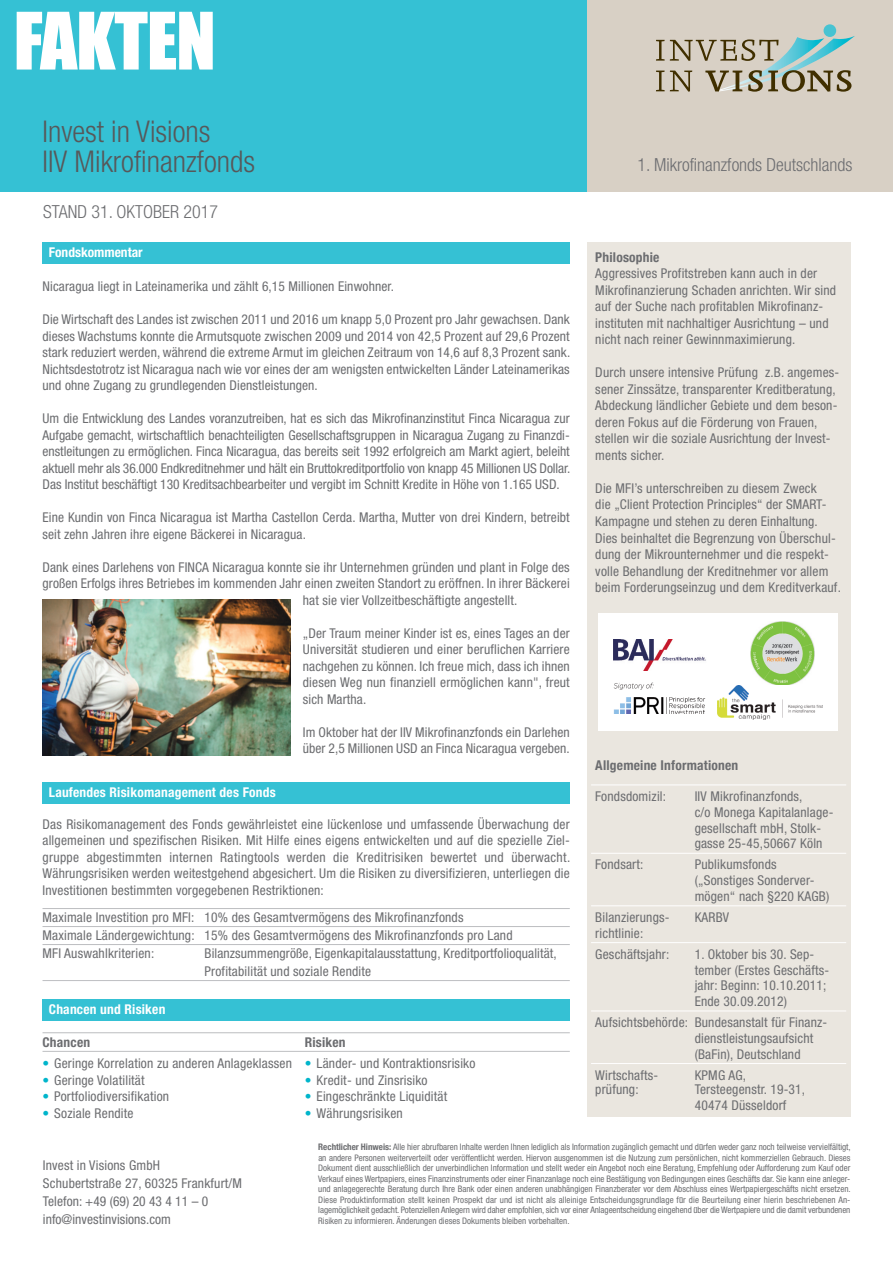
<style>
.page{position:relative;width:893px;height:1263px;background:#fff}
.page>*{position:absolute;margin:0;border:0;box-sizing:border-box;transform-origin:0 0}
.t1{font:73.05px "Impact";letter-spacing:-.015em;color:#fff}
.t2{font:300 condensed 30px/30px "Helvetica Neue";color:#57585a}
.t3{font:300 condensed 18px "Helvetica Neue";color:#6c6d70}
.t4{font:condensed 13.5px/16.5px "Helvetica Neue";letter-spacing:.015em;color:#6c6d70}
.t5{font:700 condensed 13.5px "Helvetica Neue";letter-spacing:.015em;color:#fff}
.t6{font:700 condensed 13.5px "Helvetica Neue";letter-spacing:.015em;color:#6c6d70}
.t7{font:700 condensed 13.5px "Helvetica Neue";letter-spacing:.015em;color:#6c6d70}
.t8{font:condensed 9px/10.5px "Helvetica Neue";color:#6c6d70;text-align:justify}
.s1{color:#00b5cb}
.s2{font-weight:700}
.s3{font-family:"Calibri";font-weight:700;font-stretch:normal}
</style>
<div class="page">
<div style="left:587px;top:0;width:306px;height:191px;background:#d8d0c5"></div>
<div style="left:0;top:0;width:587px;height:191px;background:#35c1d4"></div>
<div style="left:43px;top:242px;width:527px;height:22px;background:#35c1d4"></div>
<div style="left:43px;top:783px;width:527px;height:21px;background:#35c1d4"></div>
<hr style="left:43px;top:908px;width:527px;height:1px;background:#bcbdc0">
<hr style="left:43px;top:926px;width:527px;height:1px;background:#bcbdc0">
<hr style="left:43px;top:944px;width:527px;height:1px;background:#bcbdc0">
<hr style="left:43px;top:980px;width:527px;height:1px;background:#bebfc2">
<div style="left:43px;top:999px;width:527px;height:21px;background:#35c1d4"></div>
<hr style="left:43px;top:1032px;width:527px;height:1px;background:#bcbdc0">
<hr style="left:43px;top:1051px;width:527px;height:1px;background:#bebfc2">
<div style="left:587px;top:242px;width:263px;height:875px;background:#eae6df"></div>
<svg style="left:656px;top:36px;width:199px;height:56px"></svg>
<div style="left:824px;top:24px;width:12px;height:13px;background:#47c3d2;border-radius:50%"></div>
<hr style="left:591px;top:784px;width:255px;height:1px;background:#fff">
<hr style="left:591px;top:853px;width:255px;height:1px;background:#fff">
<hr style="left:591px;top:905px;width:255px;height:1px;background:#fff">
<hr style="left:591px;top:942px;width:255px;height:1px;background:#fff">
<hr style="left:591px;top:1010px;width:255px;height:1px;background:#fff">
<hr style="left:591px;top:1063px;width:255px;height:1px;background:#fff">
<img style="left:43px;top:600px;width:248px;height:155px">
<div style="left:598px;top:613px;width:240px;height:118px;background:#fff"></div>
<img style="left:751px;top:622px;width:64px;height:63px">
<img style="left:613px;top:639px;width:93px;height:31px">
<img style="left:613px;top:682px;width:93px;height:32px">
<img style="left:717px;top:685px;width:106px;height:35px">
<h1 class="t1" style="left:14px;top:-4px;width:204px">FAKTEN</h1>
<h2 class="t2" style="left:43px;top:119px;width:214px">Invest in Visions<br>IIV Mikrofinanzfonds</h2>
<h3 class="t3" style="left:43px;top:205px;width:176px">STAND 31. OKTOBER 2017</h3>
<p class="t5" style="left:49px;top:247px;width:95px">Fondskommentar</p>
<p class="t4" style="left:43px;top:279px;width:353px">Nicaragua liegt in Lateinamerika und zählt 6,15 Millionen Einwohner.</p>
<p class="t4" style="left:43px;top:312px;width:529px;text-align:justify">Die Wirtschaft des Landes ist zwischen 2011 und 2016 um knapp 5,0 Prozent pro Jahr gewachsen. Dank dieses Wachstums konnte die Armutsquote zwischen 2009 und 2014 von 42,5 Prozent auf 29,6 Prozent stark reduziert werden, während die extreme Armut im gleichen Zeitraum von 14,6 auf 8,3 Prozent sank.<br>Nichtsdestotrotz ist Nicaragua nach wie vor eines der am wenigsten entwickelten Länder Lateinamerikas und ohne Zugang zu grundlegenden Dienstleistungen.</p>
<p class="t4" style="left:43px;top:411px;width:529px;text-align:justify">Um die Entwicklung des Landes voranzutreiben, hat es sich das Mikrofinanzinstitut Finca Nicaragua zur Aufgabe gemacht, wirtschaftlich benachteiligten Gesellschaftsgruppen in Nicaragua Zugang zu Finanzdi&shy;enstleitungen zu ermöglichen. Finca Nicaragua, das bereits seit 1992 erfolgreich am Markt agiert, beleiht aktuell mehr als 36.000 Endkreditnehmer und hält ein Bruttokreditportfolio von knapp 45 Millionen US Dollar.<br>Das Institut beschäftigt 130 Kreditsachbearbeiter und vergibt im Schnitt Kredite in Höhe von 1.165 USD.</p>
<p class="t4" style="left:43px;top:510px;width:529px">Eine Kundin von Finca Nicaragua ist Martha Castellon Cerda. Martha, Mutter von drei Kindern, betreibt seit zehn Jahren ihre eigene Bäckerei in Nicaragua.</p>
<p class="t4" style="left:43px;top:560px;width:529px">Dank eines Darlehens von FINCA Nicaragua konnte sie ihr Unternehmen gründen und plant in Folge des</p>
<p class="t4" style="left:43px;top:576px;width:529px">großen Erfolgs ihres Betriebes im kommenden Jahr einen zweiten Standort zu eröffnen. In ihrer Bäckerei</p>
<p class="t4" style="left:303px;top:593px;width:216px">hat sie vier Vollzeitbeschäftigte angestellt.</p>
<p class="t4" style="left:303px;top:626px;width:268px;text-align:justify">„Der Traum meiner Kinder ist es, eines Tages an der Universität studieren und einer beruflichen Karriere nachgehen zu können. Ich freue mich, dass ich ihnen diesen Weg nun finanziell ermöglichen kann", freut sich Martha.</p>
<p class="t4" style="left:303px;top:725px;width:268px">Im Oktober hat der IIV Mikrofinanzfonds ein Darlehen über 2,5 Millionen USD an Finca Nicaragua vergeben.</p>
<p class="t5" style="left:49px;top:787px;width:228px">Laufendes Risikomanagement des Fonds</p>
<p class="t4" style="left:43px;top:817px;width:529px;text-align:justify">Das Risikomanagement des Fonds gewährleistet eine lückenlose und umfassende Überwachung der allgemeinen und spezifischen Risiken. Mit Hilfe eines eigens entwickelten und auf die spezielle Ziel&shy;gruppe abgestimmten internen Ratingtools werden die Kreditrisiken bewertet und überwacht.<br>Währungsrisiken werden weitestgehend abgesichert. Um die Risiken zu diversifizieren, unterliegen die Investitionen bestimmten vorgegebenen Restriktionen:</p>
<p class="t4" style="left:43px;top:909px;width:472px;line-height:18px">Maximale Investition pro MFI: 10% des Gesamtvermögens des Mikrofinanzfonds<br>Maximale Ländergewichtung: 15% des Gesamtvermögens des Mikrofinanzfonds pro Land<br>MFI Auswahlkriterien:</p>
<p class="t4" style="left:205px;top:945px;width:354px;line-height:18px">Bilanzsummengröße, Eigenkapitalausstattung, Kreditportfolioqualität,<br>Profitabilität und soziale Rendite</p>
<p class="t5" style="left:49px;top:1004px;width:118px">Chancen und Risiken</p>
<p class="t7" style="left:43px;top:1037px;width:49px">Chancen</p>
<p class="t7" style="left:305px;top:1037px;width:42px">Risiken</p>
<p class="t4" style="left:43px;top:1056px;width:251px"><span class="s1">•</span> Geringe Korrelation zu anderen Anlageklassen</p>
<p class="t4" style="left:43px;top:1073px;width:104px"><span class="s1">•</span> Geringe Volatilität</p>
<p class="t4" style="left:43px;top:1089px;width:128px"><span class="s1">•</span> Portfoliodiversifikation</p>
<p class="t4" style="left:43px;top:1106px;width:92px"><span class="s1">•</span> Soziale Rendite</p>
<p class="t4" style="left:305px;top:1056px;width:172px"><span class="s1">•</span> Länder- und Kontraktionsrisiko</p>
<p class="t4" style="left:305px;top:1073px;width:124px"><span class="s1">•</span> Kredit- und Zinsrisiko</p>
<p class="t4" style="left:305px;top:1089px;width:144px"><span class="s1">•</span> Eingeschränkte Liquidität</p>
<p class="t4" style="left:305px;top:1106px;width:99px"><span class="s1">•</span> Währungsrisiken</p>
<h3 class="t3" style="left:637px;top:158px;width:217px">1. Mikrofinanzfonds Deutschlands</h3>
<p class="t6" style="left:595px;top:249px;width:66px">philosophie</p>
<p class="t4" style="left:595px;top:267px;width:242px">Aggressives Profitstreben kann auch in der Mikrofinanzierung Schaden anrichten. Wir sind auf der Suche nach profitablen Mikrofinanz&shy;instituten mit nachhaltiger Ausrichtung – und nicht nach reiner Gewinnmaximierung.</p>
<p class="t4" style="left:595px;top:366px;width:245px">Durch unsere intensive Prüfung z.B. angemes&shy;sener Zinssätze, transparenter Kreditberatung, Abdeckung ländlicher Gebiete und dem beson&shy;deren Fokus auf die Förderung von Frauen, stellen wir die soziale Ausrichtung der Invest&shy;ments sicher.</p>
<p class="t4" style="left:595px;top:481px;width:247px">Die MFI’s unterschreiben zu diesem Zweck<br>die „Client Protection Principles“ der SMART-Kampagne und stehen zu deren Einhaltung.<br>Dies beinhaltet die Begrenzung von Überschul&shy;dung der Mikrounternehmer und die respekt&shy;volle Behandlung der Kreditnehmer vor allem beim Forderungseinzug und dem Kreditverkauf.</p>
<p class="t6" style="left:595px;top:756px;width:145px">allgemeine Informationen</p>
<p class="t4" style="left:595px;top:789px;width:72px">Fondsdomizil:</p>
<p class="t4" style="left:695px;top:789px;width:140px;line-height:15.8px">IIV Mikrofinanzfonds,<br>c/o Monega Kapitalanlage&shy;gesellschaft mbH, Stolk&shy;gasse 25-45,50667 Köln</p>
<p class="t4" style="left:595px;top:857px;width:50px">Fondsart:</p>
<p class="t4" style="left:695px;top:858px;width:136px;line-height:15.8px">Publikumsfonds („Sonstiges Sonderver&shy;mögen“ nach §220 KAGB)</p>
<p class="t4" style="left:595px;top:910px;width:76px">Bilanzierungs-</p>
<p class="t4" style="left:695px;top:910px;width:36px">KARBV</p>
<p class="t4" style="left:595px;top:923px;width:76px;line-height:21px">richtlinie:<br>Geschäftsjahr:</p>
<p class="t4" style="left:695px;top:947px;width:136px;line-height:15.8px">1. Oktober bis 30. Sep&shy;tember (Erstes Geschäfts&shy;jahr: Beginn: 10.10.2011;<br>Ende 30.09.2012)</p>
<p class="t4" style="left:695px;top:1015px;width:134px;line-height:15.8px;text-indent:-99px">Aufsichtsbehörde: Bundesanstalt für Finanz&shy;dienstleistungsaufsicht (BaFin), Deutschland</p>
<p class="t4" style="left:595px;top:1068px;width:64px">Wirtschafts-</p>
<p class="t4" style="left:695px;top:1068px;width:53px">KPMG AG,</p>
<p class="t4" style="left:595px;top:1082px;width:45px">prüfung:</p>
<p class="t4" style="left:695px;top:1082px;width:112px;line-height:15.8px">Tersteegenstr. 19-31,<br>40474 Düsseldorf</p>
<p class="t4" style="left:43px;top:1157px;width:201px;line-height:18px">Invest in Visions GmbH<br>Schubertstraße 27, 60325 Frankfurt/M<br>Telefon: +49 (69) 20 43 4 11 – 0 info@investinvisions.com</p>
<p class="t8" style="left:318px;top:1143px;width:534px"><span class="s2">Rechtlicher Hinweis:</span> Alle hier abrufbaren Inhalte werden Ihnen lediglich als Information zugänglich gemacht und du<span class="s3">̈</span>rfen weder ganz noch teilweise vervielfältigt, an andere Personen weiterverteilt oder veröffentlicht werden. Hiervon ausgenommen ist die Nutzung zum persönlichen, nicht kommerziellen Gebrauch. Dieses Dokument dient ausschließlich der unverbindlichen Information und stellt weder ein Angebot noch eine Beratung, Empfehlung oder Aufforderung zum Kauf oder Verkauf eines Wertpapiers, eines Finanzinstruments oder einer Finanzanlage noch eine Bestätigung von Bedingungen eines Geschäfts dar. Sie kann eine anleger&shy;und anlagegerechte Beratung durch Ihre Bank oder einen anderen unabhängigen Finanzberater vor dem Abschluss eines Wertpapiergeschäfts nicht ersetzen.<br>Diese Produktinformation stellt keinen Prospekt dar und ist nicht als alleinige Entscheidungsgrundlage fu<span class="s3">̈</span>r die Beurteilung einer hierin beschriebenen An&shy;lagemöglichkeit gedacht. Potenziellen Anlegern wird daher empfohlen, sich vor einer Anlageentscheidung eingehend ub<span class="s3">̈</span>er die Wertpapiere und die damit verbundenen Risiken zu informieren. Änderungen dieses Dokuments bleiben vorbehalten.</p>
</div>
